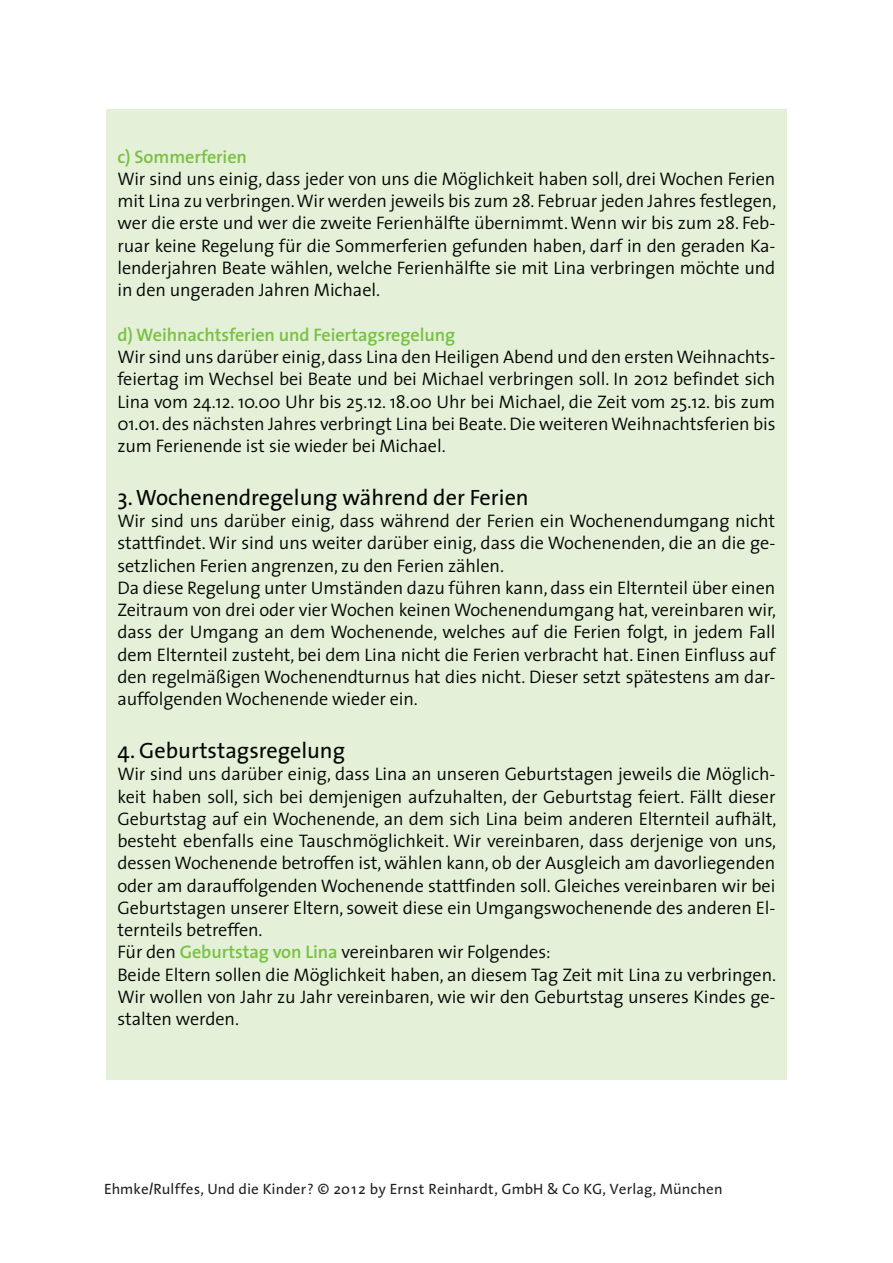
<style>
.page{position:relative;width:893px;height:1263px;background:#fff}
.page>*{position:absolute;margin:0;border:0;box-sizing:border-box;transform-origin:0 0}
.t1{font:22.35px "The Sans";color:#040503}
.t2{font:300 18.15px/22.2px "The Sans";letter-spacing:-.005em;color:#040503;text-align:justify}
.t3{font:600 18.15px "The Sans";letter-spacing:-.005em;color:#79c142}
.t4{font:15px "Linotype Aroma";color:#231f20}
.s1{font-weight:600;color:#79c142}
</style>
<div class="page">
<div style="left:106px;top:110px;width:681px;height:970px;background:#e4f0d8"></div>
<p class="t3" style="left:117px;top:141px;width:131px">c) Sommerferien</p>
<p class="t2" style="left:117px;top:167px;width:660px">Wir sind uns einig, dass jeder von uns die Möglichkeit haben soll, drei Wochen Ferien mit Lina zu verbringen. Wir werden jeweils bis zum 28. Februar jeden Jahres festlegen, wer die erste und wer die zweite Ferienhälfte übernimmt. Wenn wir bis zum 28. Feb&shy;ruar keine Regelung für die Sommerferien gefunden haben, darf in den geraden Ka&shy;lenderjahren Beate wählen, welche Ferienhälfte sie mit Lina verbringen möchte und in den ungeraden Jahren Michael.</p>
<p class="t3" style="left:117px;top:319px;width:339px">d) Weihnachtsferien und Feiertagsregelung</p>
<p class="t2" style="left:117px;top:345px;width:660px">Wir sind uns darüber einig, dass Lina den Heiligen Abend und den ersten Weihnachts&shy;feiertag im Wechsel bei Beate und bei Michael verbringen soll. In 2012 befindet sich Lina vom 24.12. 10.00 Uhr bis 25.12. 18.00 Uhr bei Michael, die Zeit vom 25.12. bis zum 01.01. des nächsten Jahres verbringt Lina bei Beate. Die weiteren Weihnachtsferien bis zum Ferienende ist sie wieder bei Michael.</p>
<p class="t1" style="left:117px;top:479px;width:413px">3. Wochenendregelung während der Ferien</p>
<p class="t2" style="left:117px;top:509px;width:660px;text-align:left">Wir sind uns darüber einig, dass während der Ferien ein Wochenendumgang nicht stattfindet. Wir sind uns weiter darüber einig, dass die Wochenenden, die an die ge&shy;setzlichen Ferien angrenzen, zu den Ferien zählen.<br>Da diese Regelung unter Umständen dazu führen kann, dass ein Elternteil über einen Zeitraum von drei oder vier Wochen keinen Wochenendumgang hat, vereinbaren wir, dass der Umgang an dem Wochenende, welches auf die Ferien folgt, in jedem Fall dem Elternteil zusteht, bei dem Lina nicht die Ferien verbracht hat. Einen Einfluss auf den regelmäßigen Wochenendturnus hat dies nicht. Dieser setzt spätestens am dar&shy;auffolgenden Wochenende wieder ein.</p>
<p class="t1" style="left:117px;top:732px;width:229px">4. Geburtstagsregelung</p>
<p class="t2" style="left:117px;top:762px;width:660px;text-align:left">Wir sind uns darüber einig, dass Lina an unseren Geburtstagen jeweils die Möglich&shy;keit haben soll, sich bei demjenigen aufzuhalten, der Geburtstag feiert. Fällt dieser Geburtstag auf ein Wochenende, an dem sich Lina beim anderen Elternteil aufhält, besteht ebenfalls eine Tauschmöglichkeit. Wir vereinbaren, dass derjenige von uns, dessen Wochenende betroffen ist, wählen kann, ob der Ausgleich am davorliegenden oder am darauffolgenden Wochenende stattfinden soll. Gleiches vereinbaren wir bei Geburtstagen unserer Eltern, soweit diese ein Umgangswochenende des anderen El&shy;ternteils betreffen.<br>Für den <span class="s1">Geburtstag von Lina</span> vereinbaren wir Folgendes:<br>Beide Eltern sollen die Möglichkeit haben, an diesem Tag Zeit mit Lina zu verbringen.<br>Wir wollen von Jahr zu Jahr vereinbaren, wie wir den Geburtstag unseres Kindes ge&shy;stalten werden.</p>
<p class="t4" style="left:104px;top:1179px;width:620px">Ehmke/Rulffes, Und die Kinder? © 2012 by Ernst Reinhardt, GmbH &amp; Co KG, Verlag, München</p>
</div>
